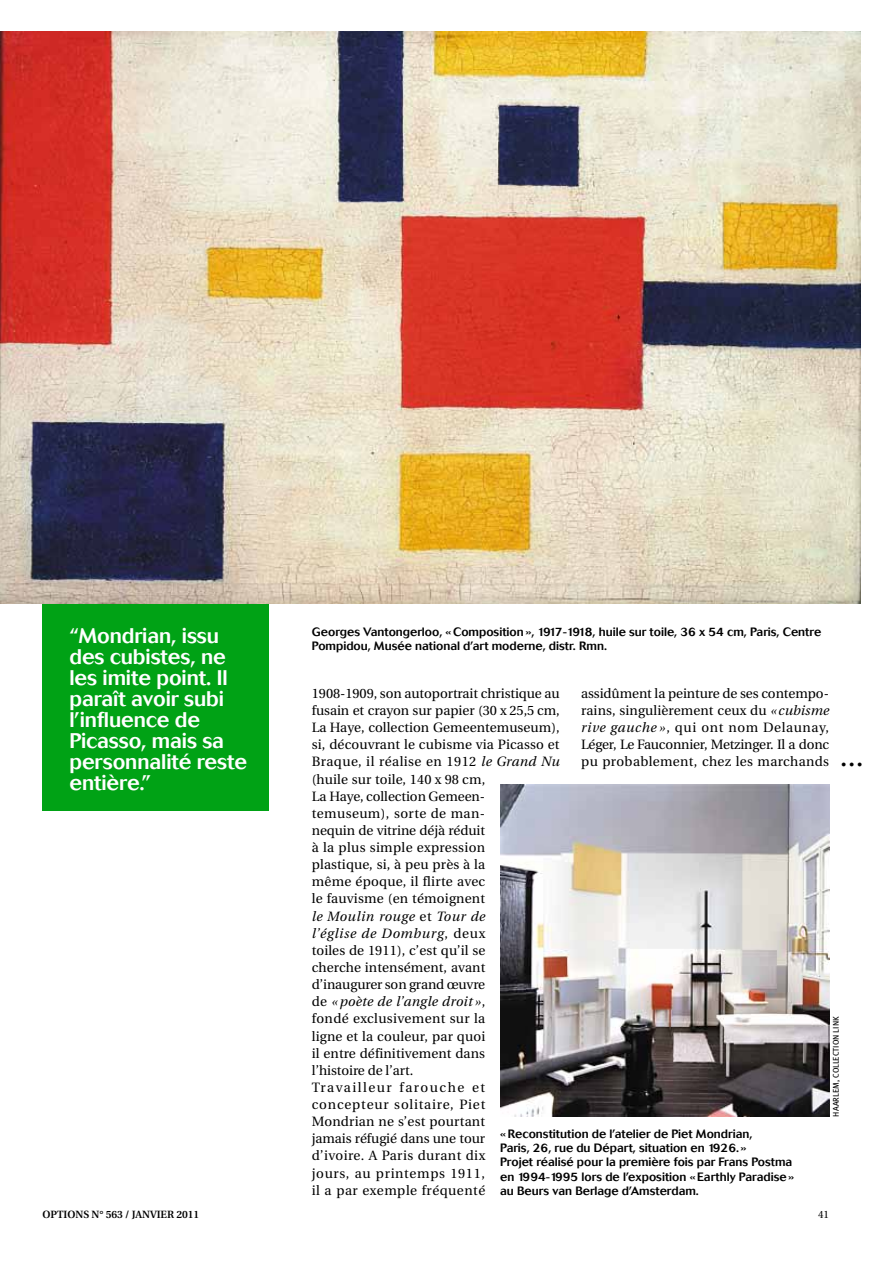
<style>
.page{position:relative;width:893px;height:1263px;background:#fff}
.page>*{position:absolute;margin:0;border:0;box-sizing:border-box;transform-origin:0 0}
.t1{font:500 24px "Cosmos";color:#000}
.t2{font:500 21px/21px "Cosmos";letter-spacing:-.005em;color:#fff}
.t3{font:13.5px/17.1px "Utopia";letter-spacing:.01em;color:#000}
.t4{font:500 12px/14.2px "Cosmos";color:#000}
.t5{font:600 10.5px "Utopia";letter-spacing:-.005em;color:#000}
.t6{font:10.5px "Utopia";color:#000}
.t7{font:8.25px "Meta Plus";color:#000}
.s1{font-style:italic}
</style>
<div class="page">
<div style="left:43px;top:592px;width:226px;height:219px;background:#00a215"></div>
<img style="left:0;top:31px;width:860px;height:573px">
<img style="left:500px;top:785px;width:329px;height:331px">
<h2 class="t2" style="left:69px;top:626px;width:179px">“Mondrian, issu des cubistes, ne les imite point. Il paraît avoir subi l’influence de<br>Picasso, mais sa personnalité reste entière.”</h2>
<p class="t5" style="left:43px;top:1208px;width:158px">OPTIONS N° 563 / JANVIER 2011</p>
<p class="t4" style="left:312px;top:625px;width:511px">Georges Vantongerloo, «Composition», 1917-1918, huile sur toile, 36 x 54 cm, Paris, Centre<br>Pompidou, Musée national d’art moderne, distr. Rmn.</p>
<p class="t3" style="left:312px;top:685px;width:250px">1908-1909, son autoportrait christique au fusain et crayon sur papier (30 x 25,5 cm,<br>La Haye, collection Gemeentemuseum), si, découvrant le cubisme via Picasso et<br>Braque, il réalise en 1912 <span class="s1">le Grand Nu </span>(huile sur toile, 140 x 98 cm,<br>La Haye, collection Gemeen&shy;temuseum), sorte de man-<br>nequin de vitrine déjà réduit<br>à la plus simple expression<br>plastique, si, à peu près à la<br>même époque, il flirte avec<br>le fauvisme (en témoignent<br><span class="s1">le Moulin rouge</span> et <span class="s1">Tour de<br>l’église de Domburg</span>, deux<br>toiles de 1911), c’est qu’il se<br>cherche intensément, avant<br>d’inaugurer son grand œuvre<br>de <span class="s1">« poète de l’angle droit »</span>,<br>fondé exclusivement sur la<br>ligne et la couleur, par quoi<br>il entre définitivement dans<br>l’histoire de l’art.<br>Travailleur farouche et concepteur solitaire, Piet<br>Mondrian ne s’est pourtant<br>jamais réfugié dans une tour<br>d’ivoire. A Paris durant dix<br>jours, au printemps 1911,<br>il a par exemple fréquenté</p>
<p class="t3" style="left:581px;top:685px;width:250px;text-align:justify">assidûment la peinture de ses contempo&shy;rains, singulièrement ceux du <span class="s1">« cubisme rive gauche »</span>, qui ont nom Delaunay, Léger, Le Fauconnier, Metzinger. Il a donc pu probablement, chez les marchands</p>
<h1 class="t1" style="left:840px;top:744px;width:25px">…</h1>
<p class="t7" style="left:831px;top:1116px;width:102px;rotate:-90deg">HAARLEM, COLLECTION LINK</p>
<p class="t4" style="left:500px;top:1127px;width:295px">«Reconstitution de l’atelier de Piet Mondrian,<br>Paris, 26, rue du Départ, situation en 1926.»<br>Projet réalisé pour la première fois par Frans Postma en 1994-1995 lors de l’exposition «Earthly Paradise» au Beurs van Berlage d’Amsterdam.</p>
<p class="t6" style="left:818px;top:1208px;width:13px">41</p>
</div>
